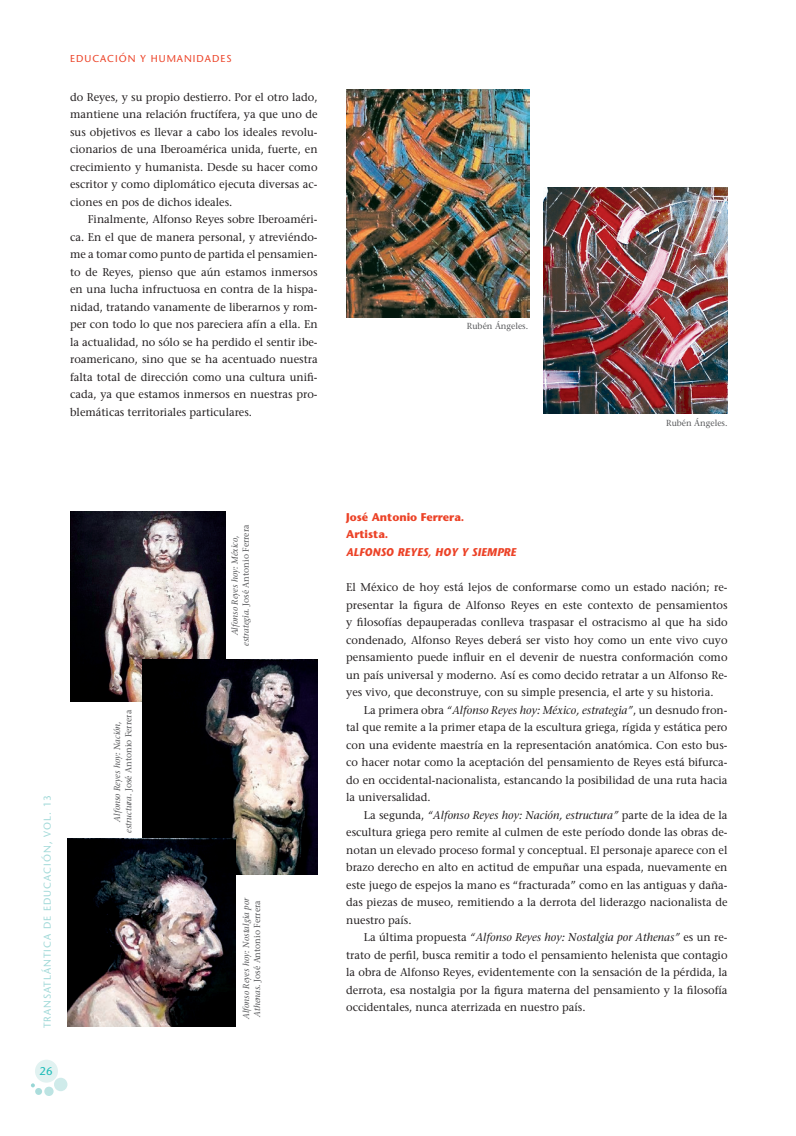
<style>
.page{position:relative;width:796px;height:1136px;background:#fff}
.page>*{position:absolute;margin:0;border:0;box-sizing:border-box;transform-origin:0 0}
.t1{font:500 11.25px/17.5px "Stone Serif Std";color:#231f20;text-align:justify}
.t2{font:700 11.25px/17.5px "Stone Sans Std";color:#ec4328}
.t3{font:italic 700 11.25px "Stone Sans Std";color:#ec4328}
.t4{font:500 11.25px "Stone Sans Std";color:#1dbcb8}
.t5{font:500 10px "Stone Sans Std";letter-spacing:.1em;color:#a1d9d8}
.t6{font:500 10px "Stone Sans Std";letter-spacing:.1em;color:#ec4328}
.t7{font:italic 500 8.75px/11.2px "Stone Serif Std";color:#57585a;text-align:center}
.t8{font:500 8.75px "Stone Serif Std";color:#57585a}
.s1{font-style:normal}
.s2{font-style:italic}
</style>
<div class="page">
<div style="left:35px;top:1059px;width:23px;height:23px;background:#e1f2f1;border-radius:50%"></div>
<div style="left:54px;top:1077px;width:13px;height:13px;background:#cfebea;border-radius:50%"></div>
<div style="left:44px;top:1086px;width:10px;height:9px;background:#bde4e3;border-radius:50%"></div>
<div style="left:35px;top:1087px;width:7px;height:7px;background:#abdddc;border-radius:50%"></div>
<svg style="left:31px;top:1083px;width:4px;height:4px"></svg>
<img style="left:346px;top:90px;width:183px;height:228px">
<img style="left:543px;top:187px;width:184px;height:226px">
<img style="left:70px;top:511px;width:155px;height:190px">
<img style="left:143px;top:659px;width:174px;height:215px">
<img style="left:67px;top:837px;width:168px;height:188px">
<p class="t6" style="left:70px;top:52px;width:163px">EDUCACIÓN Y HUMANIDADES</p>
<p class="t1" style="left:70px;top:88px;width:249px">do Reyes, y su propio destierro. Por el otro lado, mantiene una relación fructífera, ya que uno de sus objetivos es llevar a cabo los ideales revolu&shy;cionarios de una Iberoamérica unida, fuerte, en crecimiento y humanista. Desde su hacer como escritor y como diplomático ejecuta diversas ac&shy;ciones en pos de dichos ideales.</p>
<p class="t1" style="left:70px;top:210px;width:249px;text-indent:18px">Finalmente, Alfonso Reyes sobre Iberoaméri&shy;ca. En el que de manera personal, y atreviéndo&shy;me a tomar como punto de partida el pensamien&shy;to de Reyes, pienso que aún estamos inmersos en una lucha infructuosa en contra de la hispa&shy;nidad, tratando vanamente de liberarnos y rom&shy;per con todo lo que nos pareciera afín a ella. En la actualidad, no sólo se ha perdido el sentir ibe&shy;roamericano, sino que se ha acentuado nuestra falta total de dirección como una cultura unifi&shy;cada, ya que estamos inmersos en nuestras pro&shy;blemáticas territoriales particulares.</p>
<p class="t8" style="left:467px;top:320px;width:63px">Rubén Ángeles.</p>
<p class="t8" style="left:666px;top:418px;width:63px">Rubén Ángeles.</p>
<p class="t5" style="left:41px;top:1028px;width:235px;rotate:-90deg">TRANSATLÁNTICA DE EDUCACIÓN, VOL. 13</p>
<p class="t4" style="left:40px;top:1063px;width:14px">26</p>
<p class="t7" style="left:112px;top:832px;width:124px;rotate:-90deg">Alfonso Reyes hoy: Nación, estructura. <span class="s1">José Antonio Ferrera</span></p>
<p class="t7" style="left:229px;top:645px;width:123px;rotate:-90deg">Alfonso Reyes hoy: México, estrategia. <span class="s1">José Antonio Ferrera</span></p>
<p class="t7" style="left:240px;top:1019px;width:123px;text-align:left;rotate:-90deg">Alfonso Reyes hoy: Nostalgia por<br>Athenas. <span class="s1">José Antonio Ferrera</span></p>
<p class="t2" style="left:346px;top:508px;width:120px">José Antonio Ferrera.<br>Artista.</p>
<p class="t3" style="left:346px;top:545px;width:171px">ALFONSO REYES, HOY Y SIEMPRE</p>
<p class="t1" style="left:346px;top:578px;width:383px">El México de hoy está lejos de conformarse como un estado nación; re&shy;presentar la figura de Alfonso Reyes en este contexto de pensamientos y filosofías depauperadas conlleva traspasar el ostracismo al que ha sido condenado, Alfonso Reyes deberá ser visto hoy como un ente vivo cuyo pensamiento puede influir en el devenir de nuestra conformación como un país universal y moderno. Así es como decido retratar a un Alfonso Re&shy;yes vivo, que deconstruye, con su simple presencia, el arte y su historia.</p>
<p class="t1" style="left:346px;top:700px;width:383px;text-indent:18px">La primera obra <span class="s2">“Alfonso Reyes hoy: México, estrategia”</span>, un desnudo fron&shy;tal que remite a la primer etapa de la escultura griega, rígida y estática pero con una evidente maestría en la representación anatómica. Con esto bus&shy;co hacer notar como la aceptación del pensamiento de Reyes está bifurca&shy;do en occidental-nacionalista, estancando la posibilidad de una ruta hacia la universalidad.</p>
<p class="t1" style="left:346px;top:805px;width:383px;text-indent:18px">La segunda, <span class="s2">“Alfonso Reyes hoy: Nación, estructura”</span> parte de la idea de la escultura griega pero remite al culmen de este período donde las obras de&shy;notan un elevado proceso formal y conceptual. El personaje aparece con el brazo derecho en alto en actitud de empuñar una espada, nuevamente en este juego de espejos la mano es “fracturada” como en las antiguas y daña&shy;das piezas de museo, remitiendo a la derrota del liderazgo nacionalista de nuestro país.</p>
<p class="t1" style="left:346px;top:928px;width:383px;text-indent:18px">La última propuesta <span class="s2">“Alfonso Reyes hoy: Nostalgia por Athenas”</span> es un re&shy;trato de perfil, busca remitir a todo el pensamiento helenista que contagio la obra de Alfonso Reyes, evidentemente con la sensación de la pérdida, la derrota, esa nostalgia por la figura materna del pensamiento y la filosofía occidentales, nunca aterrizada en nuestro país.</p>
</div>
